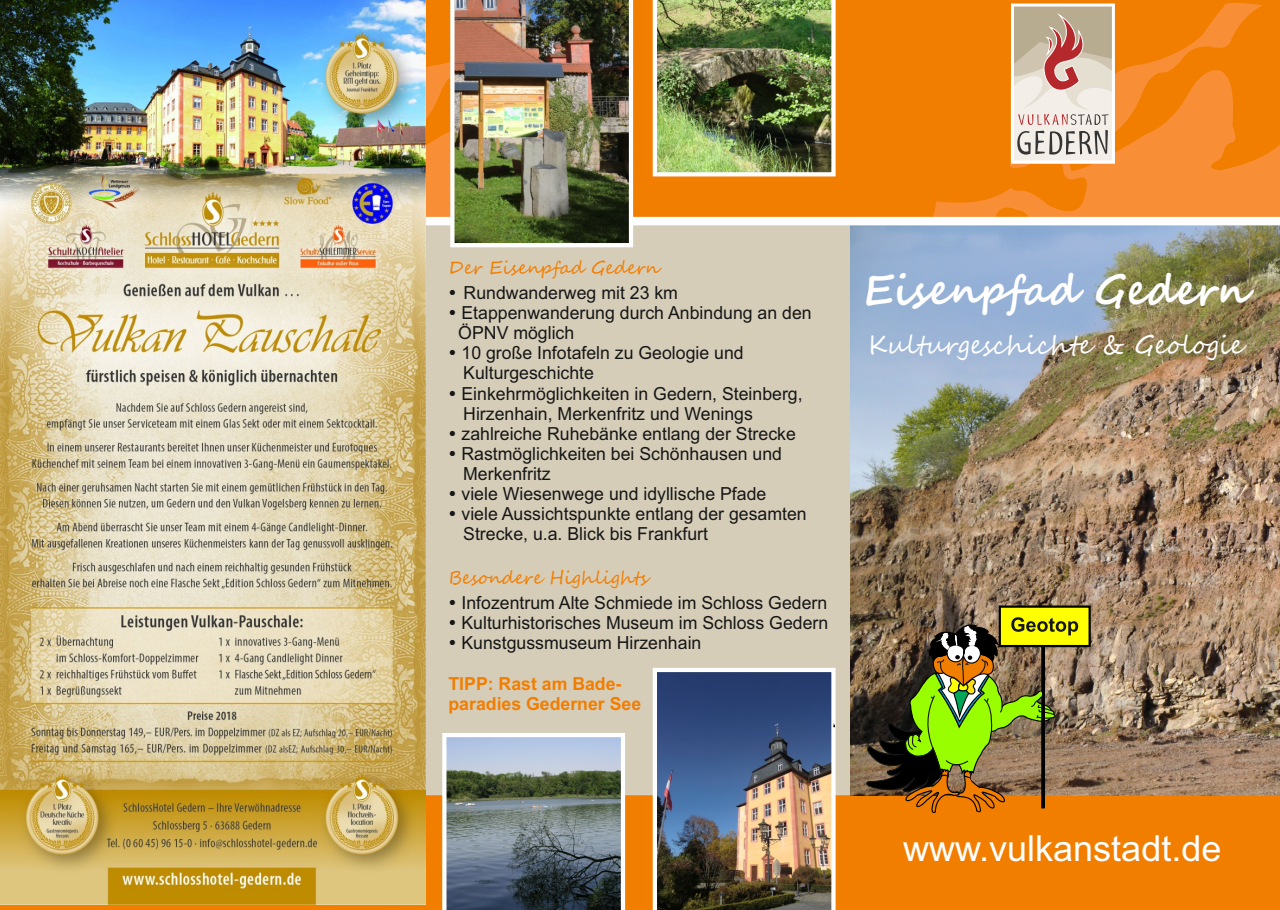
<style>
.page{position:relative;width:1280px;height:910px;background:#fff}
.page>*{position:absolute;margin:0;border:0;box-sizing:border-box;transform-origin:0 0}
.t1{font:700 42px "Segoe Script";color:#fff;scale:.96 1}
.t2{font:36px "Arial";color:#fff}
.t3{font:25.8px "Segoe Script";color:#fff;scale:.96 1}
.t4{font:18px/20.1px "Arial";color:#151616}
.t5{font:18px "Segoe Script";color:#f27e00}
.t6{font:700 18px/20.1px "Arial";color:#f27e00}
</style>
<div class="page">
<div style="left:0;top:0;width:1280px;height:218px;background:#f27e00"></div>
<div style="left:0;top:795px;width:1280px;height:115px;background:#f27e00"></div>
<svg style="left:913px;top:3px;width:367px;height:214px"></svg>
<svg style="left:425px;top:2px;width:25px;height:215px;fill:#f78f36"></svg>
<div style="left:425px;top:225px;width:855px;height:571px;background:#d6cdb9"></div>
<svg style="left:442px;top:733px;width:183px;height:177px;background:#768287"></svg>
<img style="left:653px;top:0;width:183px;height:176px">
<div style="left:1012px;top:5px;width:101px;height:157px;background:#b8ac90"></div>
<div style="left:1011px;top:4px;width:104px;height:159px;border:3px solid #fff"></div>
<svg style="left:1011px;top:12px;width:104px;height:151px"></svg>
<img style="left:850px;top:225px;width:430px;height:570px">
<img style="left:653px;top:668px;width:183px;height:242px">
<div style="left:1000px;top:607px;width:90px;height:39px;background:#ff0"></div>
<div style="left:999px;top:605px;width:92px;height:42px;border:2px solid #000"></div>
<svg style="left:866px;top:617px;width:212px;height:196px;background:#82792f"></svg>
<div style="left:0;top:217px;width:1280px;height:8px;background:#fff"></div>
<img style="left:450px;top:0;width:183px;height:247px">
<img style="left:0;top:0;width:425px;height:905px">
<p class="t5" style="left:448px;top:260px;width:212px">Der Eisenpfad Gedern</p>
<p class="t4" style="left:448px;top:284px;width:231px">• Rundwanderweg mit 23 km</p>
<p class="t4" style="left:458px;top:304px;width:355px;text-indent:-10px">• Etappenwanderung durch Anbindung an den<br>ÖPNV möglich</p>
<p class="t4" style="left:463px;top:345px;width:282px;text-indent:-15px">• 10 große Infotafeln zu Geologie und<br>Kulturgeschichte</p>
<p class="t4" style="left:463px;top:385px;width:341px;text-indent:-15px">• Einkehrmöglichkeiten in Gedern, Steinberg,<br>Hirzenhain, Merkenfritz und Wenings</p>
<p class="t4" style="left:448px;top:425px;width:349px">• zahlreiche Ruhebänke entlang der Strecke</p>
<p class="t4" style="left:463px;top:445px;width:320px;text-indent:-15px">• Rastmöglichkeiten bei Schönhausen und<br>Merkenfritz</p>
<p class="t4" style="left:448px;top:485px;width:319px">• viele Wiesenwege und idyllische Pfade</p>
<p class="t4" style="left:463px;top:505px;width:345px;text-indent:-15px">• viele Aussichtspunkte entlang der gesamten<br>Strecke, u.a. Blick bis Frankfurt</p>
<p class="t5" style="left:448px;top:570px;width:201px">Besondere Highlights</p>
<p class="t4" style="left:448px;top:594px;width:380px">• Infozentrum Alte Schmiede im Schloss Gedern</p>
<p class="t4" style="left:448px;top:614px;width:381px">• Kulturhistorisches Museum im Schloss Gedern</p>
<p class="t4" style="left:448px;top:635px;width:254px">• Kunstgussmuseum Hirzenhain</p>
<p class="t6" style="left:448px;top:675px;width:194px">TIPP: Rast am Bade&shy;paradies Gederner See</p>
<h1 class="t1" style="left:863px;top:273px;width:402px">Eisenpfad Gedern</h1>
<h3 class="t3" style="left:868px;top:334px;width:392px">Kulturgeschichte &amp; Geologie</h3>
<h2 class="t2" style="left:903px;top:835px;width:320px">www.vulkanstadt.de</h2>
</div>
